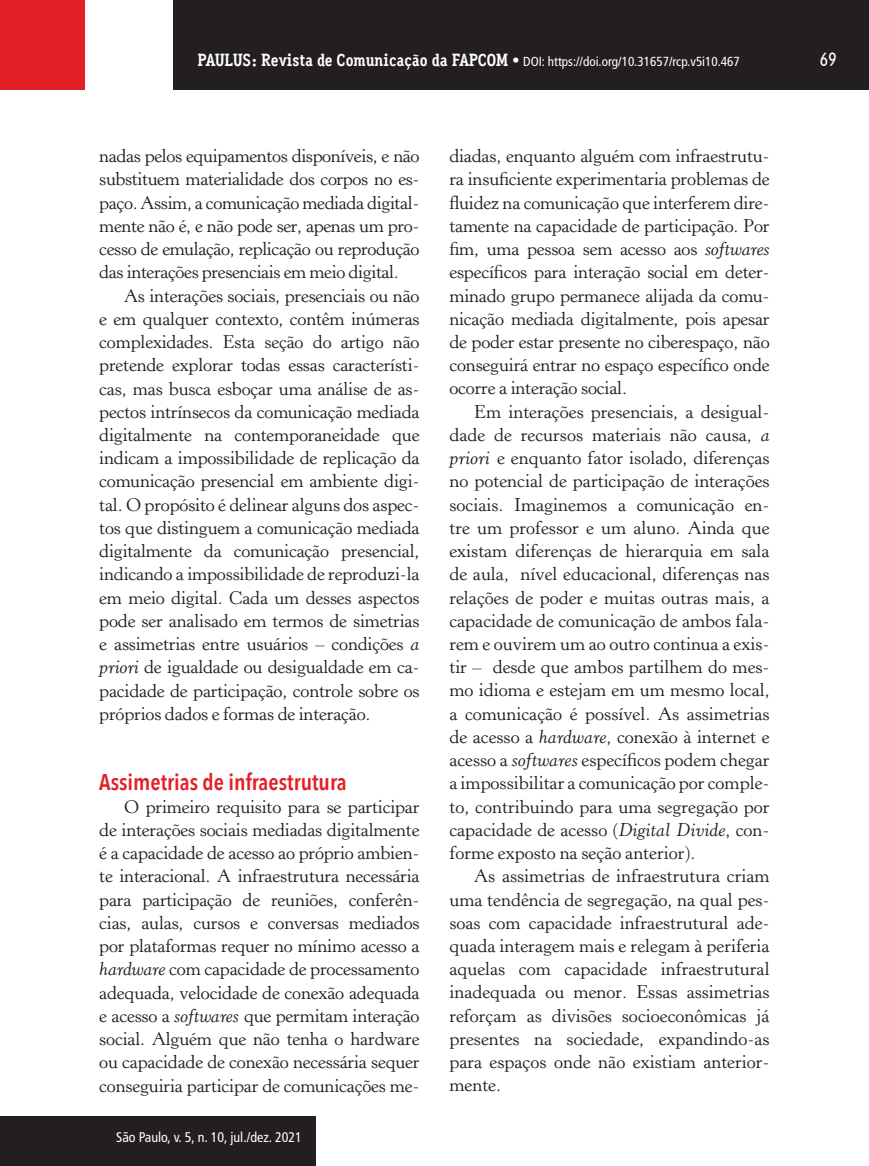
<style>
.page{position:relative;width:869px;height:1166px;background:#fff}
.page>*{position:absolute;margin:0;border:0;box-sizing:border-box;transform-origin:0 0}
.t1{font:600 22.75px "Avenir Next Condensed";color:#e41e25}
.t2{font:500 19.25px "Aaux Office";color:#fff}
.t3{font:18.38px/23.3px "Horley Old Style";letter-spacing:-.01em;color:#231f20;text-align:justify}
.t4{font:condensed 14px "Frutiger LT Std";color:#fff}
.t5{font:condensed 13.12px "Frutiger LT Std";color:#fff}
.s1{font-family:"Aaux Office";font-weight:700;font-stretch:normal;font-size:17.5px}
.s2{font-family:"Aaux Office";font-weight:500;font-stretch:normal;font-size:17.5px}
.s3{font-style:italic}
</style>
<div class="page">
<div style="left:173px;top:0;width:695px;height:89px;background:#231f20"></div>
<div style="left:0;top:0;width:85px;height:90px;background:#e41e25"></div>
<div style="left:1px;top:1116px;width:314px;height:50px;background:#231f20"></div>
<p class="t5" style="left:197px;top:53px;width:543px"><span class="s1">PAULUS: Revista de Comunicação da FAPCOM</span> <span class="s2">•</span> DOI: https://doi.org/10.31657/rcp.v5i10.467</p>
<p class="t2" style="left:819px;top:48px;width:19px">69</p>
<p class="t3" style="left:99px;top:145px;width:322px">nadas pelos equipamentos disponíveis, e não substituem materialidade dos corpos no es&shy;paço. Assim, a comunicação mediada digital&shy;mente não é, e não pode ser, apenas um pro&shy;cesso de emulação, replicação ou reprodução das interações presenciais em meio digital.</p>
<p class="t3" style="left:99px;top:284px;width:322px;text-indent:25px">As interações sociais, presenciais ou não e em qualquer contexto, contêm inúmeras complexidades. Esta seção do artigo não pretende explorar todas essas característi&shy;cas, mas busca esboçar uma análise de as&shy;pectos intrínsecos da comunicação mediada digitalmente na contemporaneidade que indicam a impossibilidade de replicação da comunicação presencial em ambiente digi&shy;tal. O propósito é delinear alguns dos aspec&shy;tos que distinguem a comunicação mediada digitalmente da comunicação presencial, indicando a impossibilidade de reproduzi-la em meio digital. Cada um desses aspectos pode ser analisado em termos de simetrias e assimetrias entre usuários – condições <span class="s3">a priori</span> de igualdade ou desigualdade em ca&shy;pacidade de participação, controle sobre os próprios dados e formas de interação.</p>
<p class="t1" style="left:99px;top:768px;width:249px">Assimetrias de infraestrutura</p>
<p class="t3" style="left:99px;top:795px;width:322px;text-indent:25px">O primeiro requisito para se participar de interações sociais mediadas digitalmente é a capacidade de acesso ao próprio ambien&shy;te interacional. A infraestrutura necessária para participação de reuniões, conferên&shy;cias, aulas, cursos e conversas mediados por plataformas requer no mínimo acesso a <span class="s3">hardware</span> com capacidade de processamento adequada, velocidade de conexão adequada e acesso a <span class="s3">softwares</span> que permitam interação social. Alguém que não tenha o hardware ou capacidade de conexão necessária sequer conseguiria participar de comunicações me-</p>
<p class="t4" style="left:116px;top:1129px;width:187px">São Paulo, v. 5, n. 10, jul./dez. 2021</p>
<p class="t3" style="left:449px;top:145px;width:321px">diadas, enquanto alguém com infraestrutu&shy;ra insuficiente experimentaria problemas de fluidez na comunicação que interferem dire&shy;tamente na capacidade de participação. Por fim, uma pessoa sem acesso aos <span class="s3">softwares </span>específicos para interação social em deter&shy;minado grupo permanece alijada da comu&shy;nicação mediada digitalmente, pois apesar de poder estar presente no ciberespaço, não conseguirá entrar no espaço específico onde ocorre a interação social.</p>
<p class="t3" style="left:449px;top:400px;width:321px;text-indent:25px">Em interações presenciais, a desigual&shy;dade de recursos materiais não causa, <span class="s3">a priori</span> e enquanto fator isolado, diferenças no potencial de participação de interações sociais. Imaginemos a comunicação en&shy;tre um professor e um aluno. Ainda que existam diferenças de hierarquia em sala de aula, nível educacional, diferenças nas relações de poder e muitas outras mais, a capacidade de comunicação de ambos fala&shy;rem e ouvirem um ao outro continua a exis&shy;tir – desde que ambos partilhem do mes&shy;mo idioma e estejam em um mesmo local, a comunicação é possível. As assimetrias de acesso a <span class="s3">hardware</span>, conexão à internet e acesso a <span class="s3">softwares</span> específicos podem chegar a impossibilitar a comunicação por comple&shy;to, contribuindo para uma segregação por capacidade de acesso (<span class="s3">Digital Divide</span>, con&shy;forme exposto na seção anterior).</p>
<p class="t3" style="left:449px;top:865px;width:321px;text-indent:25px">As assimetrias de infraestrutura criam uma tendência de segregação, na qual pes&shy;soas com capacidade infraestrutural ade&shy;quada interagem mais e relegam à periferia aquelas com capacidade infraestrutural inadequada ou menor. Essas assimetrias reforçam as divisões socioeconômicas já presentes na sociedade, expandindo-as para espaços onde não existiam anterior&shy;mente.</p>
</div>
